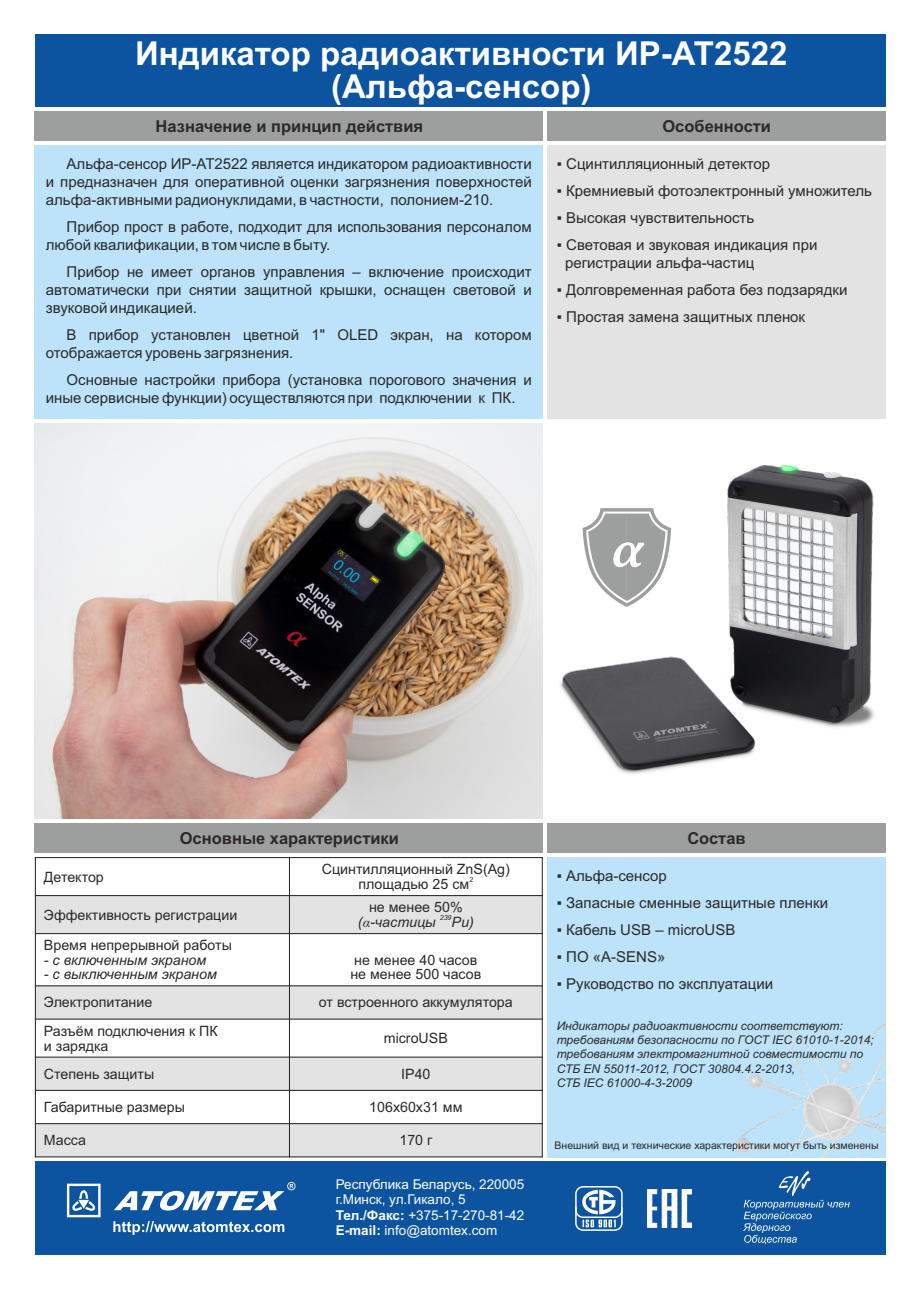
<style>
.page{position:relative;width:920px;height:1290px;background:#fff}
.page>*{position:absolute;margin:0;border:0;box-sizing:border-box;transform-origin:0 0}
.t1{font:700 33px/33.2px "Arial";color:#fefefe;text-align:center}
.t2{font:700 16.5px "Arial";color:#2b2a29}
.t3{font:15px/18px "Arial";color:#2b2a29}
.t4{font:14.25px/14.4px "Arial";color:#2b2a29}
.t5{font:italic 14.25px "Arial";color:#2b2a29}
.t6{font:13.5px/15.1px "Arial";color:#fefefe}
.t7{font:italic 12px/14.4px "Arial";color:#2b2a29}
.t8{font:10.5px "Arial";color:#2b2a29}
.t9{font:italic 7.2px "Arial";color:#2b2a29}
.t10{font:7.2px "Arial";color:#2b2a29}
.s1{font-family:"Times New Roman"}
.s2{font-weight:700}
</style>
<div class="page">
<div style="left:547px;top:857px;width:338px;height:300px;background:#bce3f9"></div>
<div style="left:547px;top:823px;width:338px;height:30px;background:#9d9e9e"></div>
<div style="left:35px;top:145px;width:508px;height:274px;background:#bce3f9"></div>
<div style="left:547px;top:145px;width:338px;height:274px;background:#e3e3e3"></div>
<div style="left:35px;top:111px;width:508px;height:30px;background:#9d9e9e"></div>
<div style="left:547px;top:111px;width:338px;height:30px;background:#9d9e9e"></div>
<div style="left:35px;top:823px;width:508px;height:30px;background:#9d9e9e"></div>
<div style="left:35px;top:895px;width:254px;height:38px;background:#e3e3e3"></div>
<div style="left:289px;top:895px;width:253px;height:38px;background:#e3e3e3"></div>
<div style="left:35px;top:986px;width:254px;height:33px;background:#e3e3e3"></div>
<div style="left:289px;top:986px;width:253px;height:33px;background:#e3e3e3"></div>
<div style="left:35px;top:1057px;width:254px;height:33px;background:#e3e3e3"></div>
<div style="left:289px;top:1057px;width:253px;height:33px;background:#e3e3e3"></div>
<div style="left:35px;top:1124px;width:254px;height:33px;background:#e3e3e3"></div>
<div style="left:289px;top:1124px;width:253px;height:33px;background:#e3e3e3"></div>
<hr style="left:35px;top:857px;width:1px;height:300px;background:#2b2a29">
<hr style="left:289px;top:857px;width:1px;height:300px;background:#2b2a29">
<hr style="left:542px;top:857px;width:1px;height:300px;background:#2b2a29">
<hr style="left:35px;top:1156px;width:508px;height:1px;background:#2b2a29">
<hr style="left:35px;top:1123px;width:508px;height:1px;background:#2b2a29">
<hr style="left:35px;top:1090px;width:508px;height:1px;background:#2b2a29">
<hr style="left:35px;top:1056px;width:508px;height:2px;background:#2b2a29">
<hr style="left:35px;top:1018px;width:508px;height:2px;background:#2b2a29">
<hr style="left:35px;top:985px;width:508px;height:1px;background:#2b2a29">
<hr style="left:35px;top:933px;width:508px;height:1px;background:#2b2a29">
<hr style="left:35px;top:895px;width:508px;height:1px;background:#2b2a29">
<hr style="left:35px;top:857px;width:508px;height:1px;background:#2b2a29">
<img style="left:560px;top:465px;width:314px;height:309px">
<svg style="left:583px;top:508px;width:88px;height:99px"></svg>
<div style="left:35px;top:35px;width:850px;height:72px;background:#0c54a0"></div>
<img style="left:35px;top:424px;width:508px;height:395px">
<img style="left:736px;top:1023px;width:149px;height:134px">
<div style="left:35px;top:1162px;width:850px;height:93px;background:#0c54a0"></div>
<div style="left:575px;top:1186px;width:48px;height:32px;border:2px solid #fefefe;border-radius:7px"></div>
<svg style="left:575px;top:1190px;width:48px;height:41px"></svg>
<svg style="left:743px;top:1171px;width:107px;height:73px"></svg>
<img style="left:647px;top:1189px;width:45px;height:38px">
<svg style="left:113px;top:1221px;width:171px;height:14px"></svg>
<svg style="left:114px;top:1182px;width:182px;height:28px"></svg>
<svg style="left:67px;top:1183px;width:34px;height:34px"></svg>
<h1 class="t1" style="left:135px;top:40px;width:654px">Индикатор радиоактивности ИР-АТ2522 (Альфа-сенсор)</h1>
<p class="t2" style="left:156px;top:120px;width:269px">Назначение и принцип действия</p>
<p class="t2" style="left:662px;top:120px;width:110px">Особенности</p>
<p class="t3" style="left:557px;top:157px;width:215px">▪ Сцинтилляционный детектор</p>
<p class="t3" style="left:557px;top:210px;width:199px">▪ Высокая чувствительность</p>
<p class="t3" style="left:557px;top:237px;width:262px">▪ Световая и звуковая индикация при</p>
<p class="t3" style="left:557px;top:282px;width:292px">▪ Долговременная работа без подзарядки</p>
<p class="t3" style="left:46px;top:157px;width:487px;text-align:justify;text-indent:21px">Альфа-сенсор ИР-АТ2522 является индикатором радиоактивности и предназначен для оперативной оценки загрязнения поверхностей альфа-активными радионуклидами, в частности, полонием-210.</p>
<p class="t3" style="left:557px;top:183px;width:317px">▪ Кремниевый фотоэлектронный умножитель</p>
<p class="t3" style="left:46px;top:219px;width:487px;text-indent:21px">Прибор прост в работе, подходит для использования персоналом любой квалификации, в том числе в быту.</p>
<p class="t3" style="left:565px;top:255px;width:191px">регистрации альфа-частиц</p>
<p class="t3" style="left:46px;top:264px;width:487px;text-align:justify;text-indent:21px">Прибор не имеет органов управления – включение происходит автоматически при снятии защитной крышки, оснащен световой и звуковой индикацией.</p>
<p class="t3" style="left:46px;top:327px;width:487px;text-indent:21px">В прибор установлен цветной 1" OLED экран, на котором отображается уровень загрязнения.</p>
<p class="t3" style="left:46px;top:372px;width:487px;text-indent:21px">Основные настройки прибора (установка порогового значения и иные сервисные функции) осуществляются при подключении к ПК.</p>
<p class="t3" style="left:557px;top:309px;width:250px">▪ Простая замена защитных пленок</p>
<p class="t4" style="left:44px;top:871px;width:62px">Детектор</p>
<p class="t2" style="left:180px;top:832px;width:221px">Основные характеристики</p>
<p class="t4" style="left:322px;top:863px;width:190px">Сцинтилляционный ZnS(Ag)</p>
<p class="t10" style="left:469px;top:877px;width:5px">2</p>
<p class="t4" style="left:358px;top:878px;width:112px">площадью 25 см</p>
<p class="t4" style="left:369px;top:901px;width:95px">не менее 50%</p>
<p class="t4" style="left:44px;top:909px;width:195px">Эффективность регистрации</p>
<p class="t9" style="left:440px;top:914px;width:13px">239</p>
<p class="t5" style="left:358px;top:916px;width:117px">(<span class="s1">α</span>-частицы Pu)</p>
<p class="t4" style="left:44px;top:939px;width:190px">Время непрерывной работы</p>
<p class="t5" style="left:44px;top:954px;width:164px">- с включенным экраном</p>
<p class="t5" style="left:44px;top:969px;width:174px">- с выключенным экраном</p>
<p class="t4" style="left:350px;top:954px;width:133px">не менее 40 часов не менее 500 часов</p>
<p class="t4" style="left:44px;top:996px;width:110px">Электропитание</p>
<p class="t4" style="left:319px;top:996px;width:195px">от встроенного аккумулятора</p>
<p class="t4" style="left:44px;top:1040px;width:66px">и зарядка</p>
<p class="t4" style="left:44px;top:1024px;width:175px">Разъём подключения к ПК</p>
<p class="t4" style="left:384px;top:1032px;width:66px">microUSB</p>
<p class="t4" style="left:44px;top:1068px;width:112px">Степень защиты</p>
<p class="t4" style="left:401px;top:1068px;width:31px">IР40</p>
<p class="t4" style="left:44px;top:1101px;width:143px">Габаритные размеры</p>
<p class="t4" style="left:369px;top:1101px;width:95px">106х60х31 мм</p>
<p class="t4" style="left:44px;top:1134px;width:44px">Масса</p>
<p class="t4" style="left:399px;top:1134px;width:34px">170 г</p>
<p class="t6" style="left:336px;top:1178px;width:190px">Республика Беларусь, 220005 г.Минск, ул.Гикало, 5<br><span class="s2">Тел./Факс:</span> +375-17-270-81-42<br><span class="s2">E-mail:</span> info@atomtex.com</p>
<p class="t2" style="left:687px;top:832px;width:60px">Состав</p>
<p class="t3" style="left:557px;top:868px;width:112px">▪ Альфа-сенсор</p>
<p class="t3" style="left:557px;top:895px;width:273px">▪ Запасные сменные защитные пленки</p>
<p class="t3" style="left:557px;top:922px;width:180px">▪ Кабель USB – microUSB</p>
<p class="t3" style="left:557px;top:949px;width:110px">▪ ПО «A-SENS»</p>
<p class="t3" style="left:557px;top:976px;width:218px">▪ Руководство по эксплуатации</p>
<p class="t7" style="left:557px;top:1019px;width:318px">Индикаторы радиоактивности соответствуют: требованиям безопасности по ГОСТ IEC 61010-1-2014;</p>
<p class="t7" style="left:557px;top:1048px;width:308px">требованиям электромагнитной совместимости по<br>СТБ ЕN 55011-2012, ГОСТ 30804.4.2-2013,<br>СТБ IEC 61000-4-3-2009</p>
<p class="t8" style="left:555px;top:1141px;width:326px">Внешний вид и технические характеристики могут быть изменены</p>
</div>
